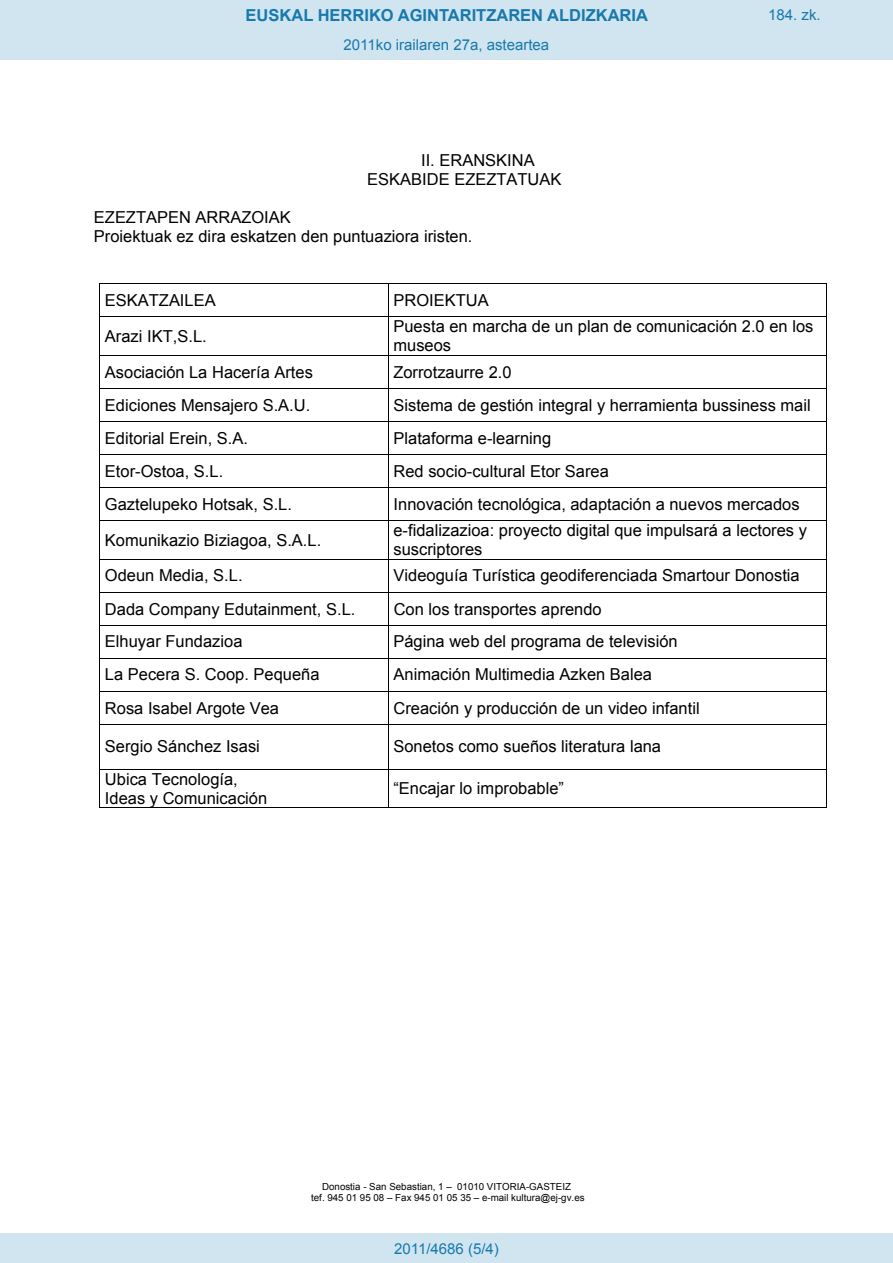
<style>
.page{position:relative;width:893px;height:1263px;background:#fff}
.page>*{position:absolute;margin:0;border:0;box-sizing:border-box;transform-origin:0 0}
.t1{font:16.5px/19px "Arial";color:#000}
.t2{font:700 16.5px "Arial";color:#1879ad}
.Paginacion_Centro{font:15px "Arial";color:#1879ad}
.t3{font:9.75px/11.2px "Arial";color:#000;text-align:center}
</style>
<div class="page">
<hr style="left:99px;top:283px;width:727px;height:1px;background:#000">
<hr style="left:99px;top:284px;width:1px;height:32px;background:#000">
<hr style="left:388px;top:284px;width:1px;height:32px;background:#000">
<hr style="left:826px;top:284px;width:1px;height:32px;background:#000">
<hr style="left:99px;top:316px;width:727px;height:1px;background:#000">
<hr style="left:99px;top:317px;width:1px;height:38px;background:#000">
<hr style="left:388px;top:317px;width:1px;height:38px;background:#000">
<hr style="left:826px;top:317px;width:1px;height:38px;background:#000">
<hr style="left:99px;top:355px;width:727px;height:1px;background:#000">
<hr style="left:99px;top:356px;width:1px;height:32px;background:#000">
<hr style="left:388px;top:356px;width:1px;height:32px;background:#000">
<hr style="left:826px;top:356px;width:1px;height:32px;background:#000">
<hr style="left:99px;top:388px;width:727px;height:1px;background:#000">
<hr style="left:99px;top:389px;width:1px;height:32px;background:#000">
<hr style="left:388px;top:389px;width:1px;height:32px;background:#000">
<hr style="left:826px;top:389px;width:1px;height:32px;background:#000">
<hr style="left:99px;top:421px;width:727px;height:1px;background:#000">
<hr style="left:99px;top:422px;width:1px;height:32px;background:#000">
<hr style="left:388px;top:422px;width:1px;height:32px;background:#000">
<hr style="left:826px;top:422px;width:1px;height:32px;background:#000">
<hr style="left:99px;top:454px;width:727px;height:1px;background:#000">
<hr style="left:99px;top:455px;width:1px;height:32px;background:#000">
<hr style="left:388px;top:455px;width:1px;height:32px;background:#000">
<hr style="left:826px;top:455px;width:1px;height:32px;background:#000">
<hr style="left:99px;top:487px;width:727px;height:1px;background:#000">
<hr style="left:99px;top:488px;width:1px;height:32px;background:#000">
<hr style="left:388px;top:488px;width:1px;height:32px;background:#000">
<hr style="left:826px;top:488px;width:1px;height:32px;background:#000">
<hr style="left:99px;top:520px;width:727px;height:1px;background:#000">
<hr style="left:99px;top:521px;width:1px;height:38px;background:#000">
<hr style="left:388px;top:521px;width:1px;height:38px;background:#000">
<hr style="left:826px;top:521px;width:1px;height:38px;background:#000">
<hr style="left:99px;top:559px;width:727px;height:1px;background:#000">
<hr style="left:99px;top:559px;width:1px;height:33px;background:#000">
<hr style="left:388px;top:559px;width:1px;height:33px;background:#000">
<hr style="left:826px;top:559px;width:1px;height:33px;background:#000">
<hr style="left:99px;top:592px;width:727px;height:1px;background:#000">
<hr style="left:99px;top:592px;width:1px;height:33px;background:#000">
<hr style="left:388px;top:592px;width:1px;height:33px;background:#000">
<hr style="left:826px;top:592px;width:1px;height:33px;background:#000">
<hr style="left:99px;top:625px;width:727px;height:1px;background:#000">
<hr style="left:99px;top:625px;width:1px;height:33px;background:#000">
<hr style="left:388px;top:625px;width:1px;height:33px;background:#000">
<hr style="left:826px;top:625px;width:1px;height:33px;background:#000">
<hr style="left:99px;top:658px;width:727px;height:1px;background:#000">
<hr style="left:99px;top:658px;width:1px;height:33px;background:#000">
<hr style="left:388px;top:658px;width:1px;height:33px;background:#000">
<hr style="left:826px;top:658px;width:1px;height:33px;background:#000">
<hr style="left:99px;top:691px;width:727px;height:1px;background:#000">
<hr style="left:99px;top:691px;width:1px;height:33px;background:#000">
<hr style="left:388px;top:691px;width:1px;height:33px;background:#000">
<hr style="left:826px;top:691px;width:1px;height:33px;background:#000">
<hr style="left:99px;top:724px;width:727px;height:1px;background:#000">
<hr style="left:99px;top:724px;width:1px;height:45px;background:#000">
<hr style="left:388px;top:724px;width:1px;height:45px;background:#000">
<hr style="left:826px;top:724px;width:1px;height:45px;background:#000">
<hr style="left:99px;top:769px;width:727px;height:1px;background:#000">
<hr style="left:99px;top:769px;width:1px;height:39px;background:#000">
<hr style="left:99px;top:807px;width:289px;height:1px;background:#000">
<hr style="left:388px;top:769px;width:1px;height:39px;background:#000">
<hr style="left:388px;top:807px;width:438px;height:1px;background:#000">
<hr style="left:826px;top:769px;width:1px;height:39px;background:#000">
<div style="left:0;top:0;width:893px;height:60px;background:#d0e5f0"></div>
<div style="left:0;top:1233px;width:893px;height:30px;background:#d0e5f0"></div>
<p class="t2" style="left:246px;top:4px;width:404px">EUSKAL HERRIKO AGINTARITZAREN ALDIZKARIA</p>
<p class="Paginacion_Centro" style="left:768px;top:5px;width:54px">184. zk.</p>
<p class="Paginacion_Centro" style="left:344px;top:35px;width:207px">2011ko irailaren 27a, asteartea</p>
<p class="t1" style="left:367px;top:151px;width:196px;text-indent:54px">II. ERANSKINA<br>ESKABIDE EZEZTATUAK</p>
<p class="t1" style="left:94px;top:208px;width:380px">EZEZTAPEN ARRAZOIAK<br>Proiektuak ez dira eskatzen den puntuaziora iristen.</p>
<p class="t1" style="left:105px;top:291px;width:112px">ESKATZAILEA</p>
<p class="t1" style="left:393px;top:291px;width:97px">PROIEKTUA</p>
<p class="t1" style="left:105px;top:327px;width:103px">Arazi IKT,S.L.</p>
<p class="t1" style="left:393px;top:317px;width:421px">Puesta en marcha de un plan de comunicación 2.0 en los museos</p>
<p class="t1" style="left:105px;top:363px;width:210px">Asociación La Hacería Artes</p>
<p class="t1" style="left:393px;top:363px;width:120px">Zorrotzaurre 2.0</p>
<p class="t1" style="left:105px;top:396px;width:207px">Ediciones Mensajero S.A.U.</p>
<p class="t1" style="left:393px;top:396px;width:419px">Sistema de gestión integral y herramienta bussiness mail</p>
<p class="t1" style="left:105px;top:429px;width:145px">Editorial Erein, S.A.</p>
<p class="t1" style="left:393px;top:429px;width:159px">Plataforma e-learning</p>
<p class="t1" style="left:105px;top:462px;width:120px">Etor-Ostoa, S.L.</p>
<p class="t1" style="left:393px;top:462px;width:217px">Red socio-cultural Etor Sarea</p>
<p class="t1" style="left:105px;top:495px;width:189px">Gaztelupeko Hotsak, S.L.</p>
<p class="t1" style="left:394px;top:495px;width:408px">Innovación tecnológica, adaptación a nuevos mercados</p>
<p class="t1" style="left:105px;top:530px;width:218px">Komunikazio Biziagoa, S.A.L.</p>
<p class="t1" style="left:393px;top:521px;width:415px">e-fidalizazioa: proyecto digital que impulsará a lectores y suscriptores</p>
<p class="t1" style="left:105px;top:566px;width:139px">Odeun Media, S.L.</p>
<p class="t1" style="left:394px;top:566px;width:408px">Videoguía Turística geodiferenciada Smartour Donostia</p>
<p class="t1" style="left:105px;top:599px;width:252px">Dada Company Edutainment, S.L.</p>
<p class="t1" style="left:394px;top:599px;width:210px">Con los transportes aprendo</p>
<p class="t1" style="left:105px;top:632px;width:139px">Elhuyar Fundazioa</p>
<p class="t1" style="left:393px;top:632px;width:286px">Página web del programa de televisión</p>
<p class="t1" style="left:105px;top:665px;width:216px">La Pecera S. Coop. Pequeña</p>
<p class="t1" style="left:393px;top:665px;width:260px">Animación Multimedia Azken Balea</p>
<p class="t1" style="left:105px;top:698px;width:176px">Rosa Isabel Argote Vea</p>
<p class="t1" style="left:393px;top:698px;width:308px">Creación y producción de un video infantil</p>
<p class="t1" style="left:105px;top:737px;width:156px">Sergio Sánchez Isasi</p>
<p class="t1" style="left:393px;top:737px;width:269px">Sonetos como sueños literatura lana</p>
<p class="t1" style="left:105px;top:770px;width:164px">Ubica Tecnología,<br>Ideas y Comunicación</p>
<p class="t1" style="left:393px;top:779px;width:172px">“Encajar lo improbable”</p>
<p class="t3" style="left:311px;top:1181px;width:275px">Donostia - San Sebastian, 1 – 01010 VITORIA-GASTEIZ<br>tef. 945 01 95 08 – Fax 945 01 05 35 – e-mail kultura@ej-gv.es</p>
<p class="Paginacion_Centro" style="left:394px;top:1238px;width:106px">2011/4686 (5/4)</p>
</div>
